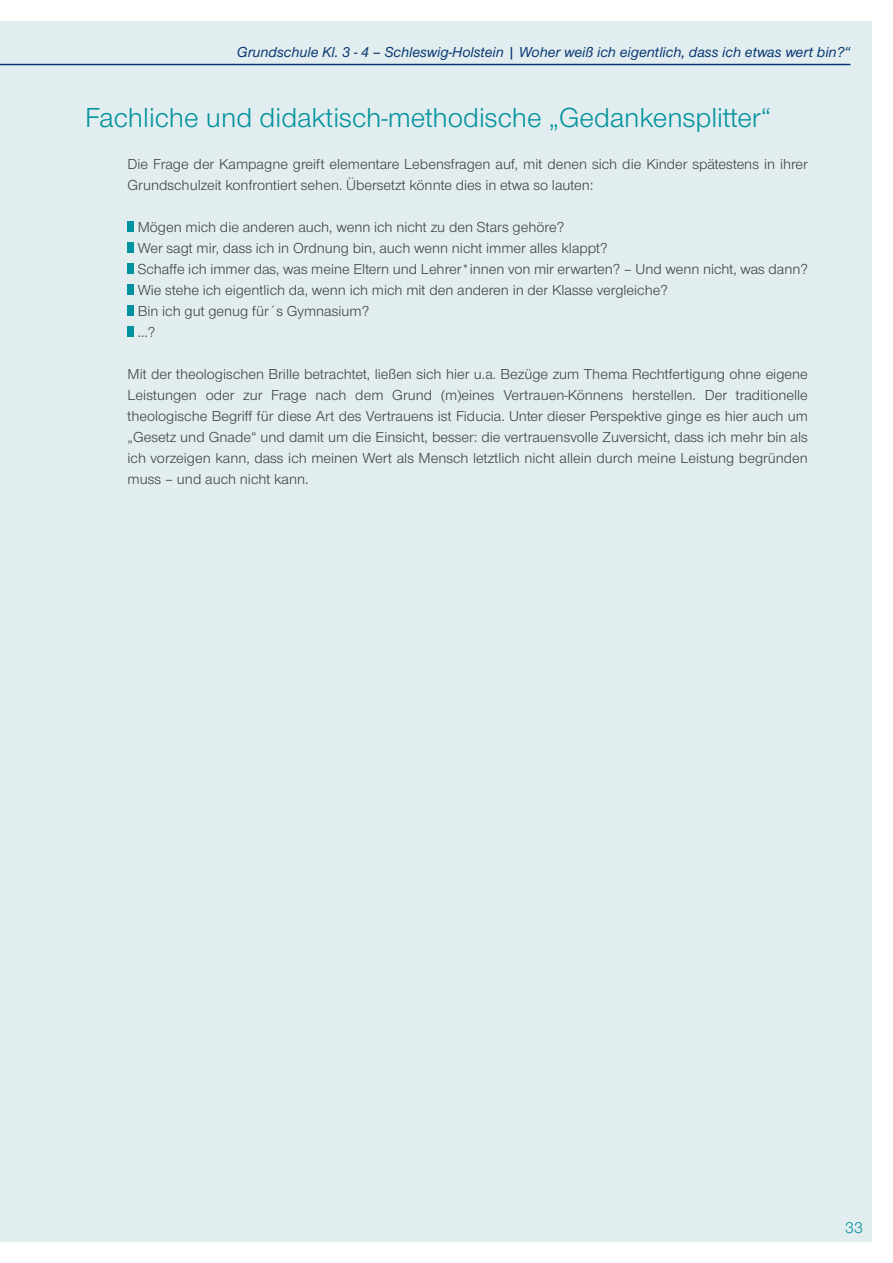
<style>
.page{position:relative;width:893px;height:1263px;background:#fff}
.page>*{position:absolute;margin:0;border:0;box-sizing:border-box;transform-origin:0 0}
.t1{font:28.5px "Nordelbica";color:#00929e}
.t2{font:16.5px "Nordelbica";color:#00929e}
.t3{font:15px/21px "Nordelbica";color:#414042}
.t4{font:italic 500 15px "Nordelbica";color:#073772}
</style>
<div class="page">
<div style="left:0;top:21px;width:872px;height:1221px;background:#e2edef"></div>
<hr style="left:0;top:64px;width:850px;height:1px;background:#073772">
<div style="left:128px;top:221px;width:6px;height:11px;background:#00929e"></div>
<div style="left:128px;top:242px;width:6px;height:11px;background:#00929e"></div>
<div style="left:128px;top:263px;width:6px;height:11px;background:#00929e"></div>
<div style="left:128px;top:284px;width:6px;height:11px;background:#00929e"></div>
<div style="left:128px;top:305px;width:6px;height:11px;background:#00929e"></div>
<div style="left:128px;top:326px;width:6px;height:11px;background:#00929e"></div>
<p class="t4" style="left:237px;top:44px;width:615px">Grundschule Kl. 3 - 4 – Schleswig-Holstein | Woher weiß ich eigentlich, dass ich etwas wert bin?“</p>
<h1 class="t1" style="left:85px;top:101px;width:687px">Fachliche und didaktisch-methodische „Gedankensplitter“</h1>
<p class="t3" style="left:128px;top:154px;width:682px">Die Frage der Kampagne greift elementare Lebensfragen auf, mit denen sich die Kinder spätestens in ihrer<br>Grundschulzeit konfrontiert sehen. Übersetzt könnte dies in etwa so lauten:</p>
<p class="t3" style="left:138px;top:217px;width:672px">Mögen mich die anderen auch, wenn ich nicht zu den Stars gehöre?<br>Wer sagt mir, dass ich in Ordnung bin, auch wenn nicht immer alles klappt?<br>Schaffe ich immer das, was meine Eltern und Lehrer*innen von mir erwarten? – Und wenn nicht, was dann?<br>Wie stehe ich eigentlich da, wenn ich mich mit den anderen in der Klasse vergleiche?<br>Bin ich gut genug für´s Gymnasium?<br>…?</p>
<p class="t3" style="left:128px;top:364px;width:682px;text-align:justify">Mit der theologischen Brille betrachtet, ließen sich hier u.a. Bezüge zum Thema Rechtfertigung ohne eigene Leistungen oder zur Frage nach dem Grund (m)eines Vertrauen-Könnens herstellen. Der traditionelle theologische Begriff für diese Art des Vertrauens ist Fiducia. Unter dieser Perspektive ginge es hier auch um „Gesetz und Gnade“ und damit um die Einsicht, besser: die vertrauensvolle Zuversicht, dass ich mehr bin als ich vorzeigen kann, dass ich meinen Wert als Mensch letztlich nicht allein durch meine Leistung begründen muss – und auch nicht kann.</p>
<p class="t2" style="left:845px;top:1218px;width:20px">33</p>
</div>
